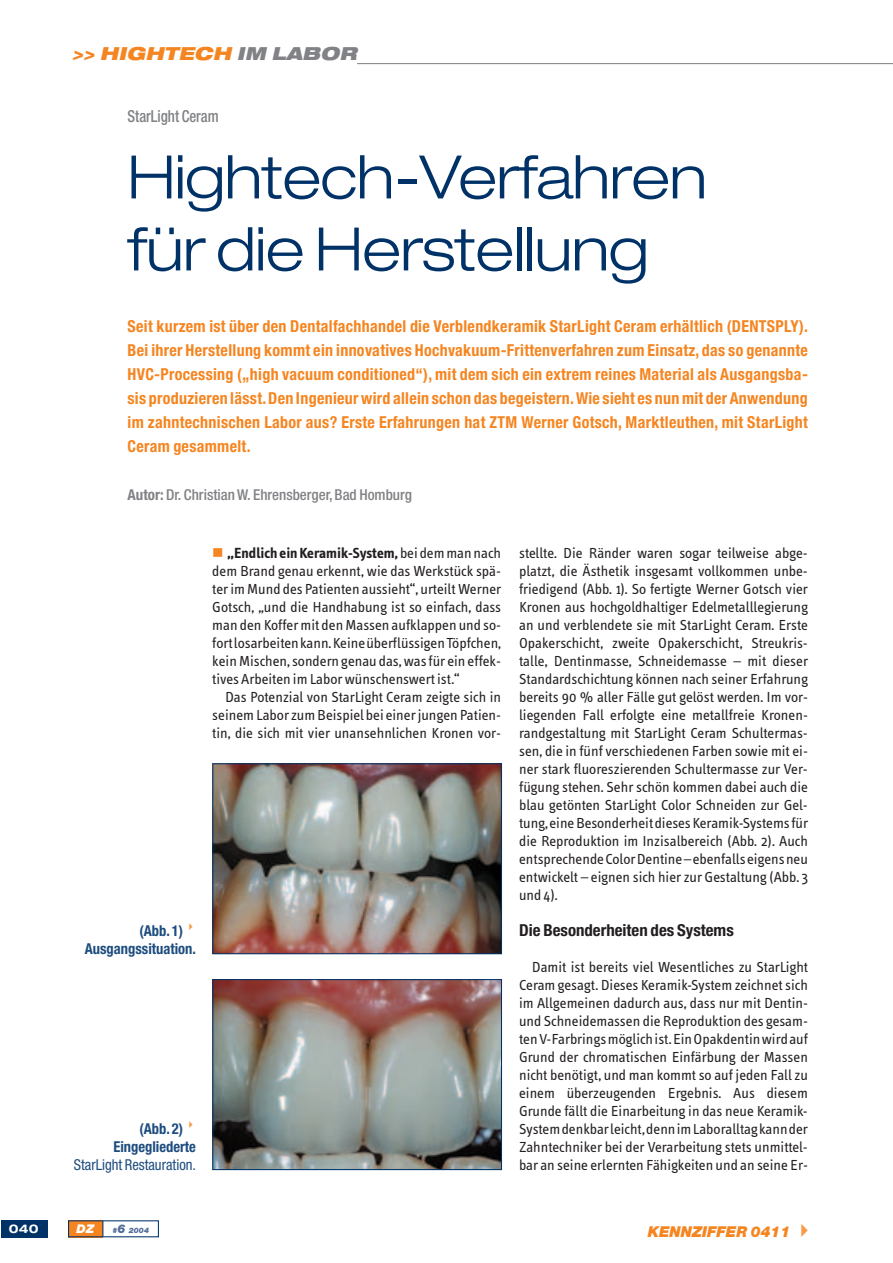
<style>
.page{position:relative;width:893px;height:1263px;background:#fff}
.page>*{position:absolute;margin:0;border:0;box-sizing:border-box;transform-origin:0 0}
.t1{font:300 expanded 60px/72px "Helvetica Neue";letter-spacing:-.01em;color:#003268}
.t2{font:italic 900 expanded 18px "Helvetica Neue";color:#f58520}
.t3{font:700 condensed 16.5px/24px "Helvetica Neue";letter-spacing:.02em;color:#f58520;text-align:justify}
.t4{font:700 condensed 16.5px "Helvetica Neue";color:#231f20}
.t5{font:500 condensed 16.5px "Helvetica Neue";color:#808285;scale:.9 1}
.t6{font:15px/18px "Info Text";color:#231f20;text-align:justify}
.t7{font:700 condensed 15px/18px "Helvetica Neue";color:#1d4c7f}
.t8{font:500 condensed 15px "Helvetica Neue";color:#808285}
.t9{font:condensed 15px "Helvetica Neue";color:#1d4c7f}
.t10{font:italic 900 15px "Helvetica Neue";color:#f58520}
.t11{font:700 expanded 12px "Helvetica Neue";color:#fff}
.t12{font:italic 900 12px "Helvetica Neue";color:#fff}
.t13{font:italic 900 7.5px "Helvetica Neue";color:#516b98}
.s1{color:#808285}
.s2{font-weight:700}
.s3{font-size:12px}
</style>
<div class="page">
<hr style="left:357px;top:63px;width:536px;height:1px;background:#808285">
<div style="left:68px;top:1220px;width:35px;height:17px;background:#f58520"></div>
<div style="left:1px;top:1220px;width:47px;height:17px;background:#003268"></div>
<svg style="left:102px;top:1221px;width:1px;height:15px"></svg>
<img style="left:214px;top:981px;width:286px;height:187px">
<div style="left:212px;top:979px;width:290px;height:191px;border:1px solid #003268"></div>
<img style="left:214px;top:765px;width:286px;height:187px">
<div style="left:212px;top:763px;width:290px;height:191px;border:1px solid #003268"></div>
<p class="t2" style="left:72px;top:46px;width:290px">&gt;&gt; HIGHTECH <span class="s1">IM LABOR</span></p>
<p class="t5" style="left:128px;top:110px;width:103px">StarLight Ceram</p>
<h1 class="t1" style="left:128px;top:147px;width:581px">Hightech-Verfahren für die Herstellung</h1>
<p class="t3" style="left:128px;top:315px;width:682px">Seit kurzem ist über den Dentalfachhandel die Verblendkeramik StarLight Ceram erhältlich (DENTSPLY).<br>Bei ihrer Herstellung kommt ein innovatives Hochvakuum-Frittenverfahren zum Einsatz, das so genannte HVC-Processing („high vacuum conditioned“), mit dem sich ein extrem reines Material als Ausgangsba&shy;sis produzieren lässt.Den Ingenieur wird allein schon das begeistern.Wie sieht es nun mit der Anwendung im zahntechnischen Labor aus? Erste Erfahrungen hat ZTM Werner Gotsch, Marktleuthen, mit StarLight Ceram gesammelt.</p>
<p class="t8" style="left:128px;top:489px;width:286px"><span class="s2">Autor:</span> Dr. Christian W. Ehrensberger, Bad Homburg</p>
<p class="t6" style="left:212px;top:545px;width:290px;text-indent:15px"><span class="s2">„Endlich ein Keramik-System,</span>bei dem man nach dem Brand genau erkennt, wie das Werkstück spä&shy;ter im Mund des Patienten aussieht“, urteilt Werner Gotsch, „und die Handhabung ist so einfach, dass man den Koffer mit den Massen aufklappen und so&shy;fort losarbeiten kann. Keine überflüssigen Töpfchen, kein Mischen, sondern genau das, was für ein effek&shy;tives Arbeiten im Labor wünschenswert ist.“</p>
<p class="t6" style="left:212px;top:689px;width:290px;text-indent:13px">Das Potenzial von StarLight Ceram zeigte sich in seinem Labor zum Beispiel bei einer jungen Patien&shy;tin, die sich mit vier unansehnlichen Kronen vor-</p>
<p class="t7" style="left:85px;top:923px;width:113px;text-indent:55px">(Abb. 1)<br>Ausgangssituation.</p>
<p class="t7" style="left:113px;top:1121px;width:84px;text-indent:26px">(Abb. 2)<br>Eingegliederte</p>
<p class="t9" style="left:74px;top:1159px;width:124px">StarLight Restauration.</p>
<p class="t6" style="left:519px;top:545px;width:290px">stellte. Die Ränder waren sogar teilweise abge&shy;platzt, die Ästhetik insgesamt vollkommen unbe&shy;friedigend (Abb. 1). So fertigte Werner Gotsch vier Kronen aus hochgoldhaltiger Edelmetalllegierung an und verblendete sie mit StarLight Ceram. Erste Opakerschicht, zweite Opakerschicht, Streukris&shy;talle, Dentinmasse, Schneidemasse – mit dieser Standardschichtung können nach seiner Erfahrung bereits 90 % aller Fälle gut gelöst werden. Im vor&shy;liegenden Fall erfolgte eine metallfreie Kronen&shy;randgestaltung mit StarLight Ceram Schultermas&shy;sen, die in fünf verschiedenen Farben sowie mit ei&shy;ner stark fluoreszierenden Schultermasse zur Ver&shy;fügung stehen. Sehr schön kommen dabei auch die blau getönten StarLight Color Schneiden zur Gel&shy;tung, eine Besonderheit dieses Keramik-Systems für die Reproduktion im Inzisalbereich (Abb. 2). Auch entsprechende Color Dentine – ebenfalls eigens neu entwickelt – eignen sich hier zur Gestaltung (Abb. 3 und 4).</p>
<p class="t4" style="left:519px;top:924px;width:216px">Die Besonderheiten des Systems</p>
<p class="t6" style="left:519px;top:959px;width:290px;text-indent:13px">Damit ist bereits viel Wesentliches zu StarLight Ceram gesagt. Dieses Keramik-System zeichnet sich im Allgemeinen dadurch aus, dass nur mit Dentin&shy;und Schneidemassen die Reproduktion des gesam&shy;ten V-Farbrings möglich ist. Ein Opakdentin wird auf Grund der chromatischen Einfärbung der Massen nicht benötigt, und man kommt so auf jeden Fall zu einem überzeugenden Ergebnis. Aus diesem Grunde fällt die Einarbeitung in das neue Keramik-System denkbar leicht, denn im Laboralltag kann der Zahntechniker bei der Verarbeitung stets unmittel&shy;bar an seine erlernten Fähigkeiten und an seine Er-</p>
<p class="t11" style="left:9px;top:1224px;width:31px">040</p>
<p class="t12" style="left:77px;top:1224px;width:19px">DZ</p>
<p class="t13" style="left:112px;top:1227px;width:38px">#<span class="s3">6</span> 2004</p>
<p class="t10" style="left:648px;top:1226px;width:144px">KENNZIFFER 0411</p>
</div>
